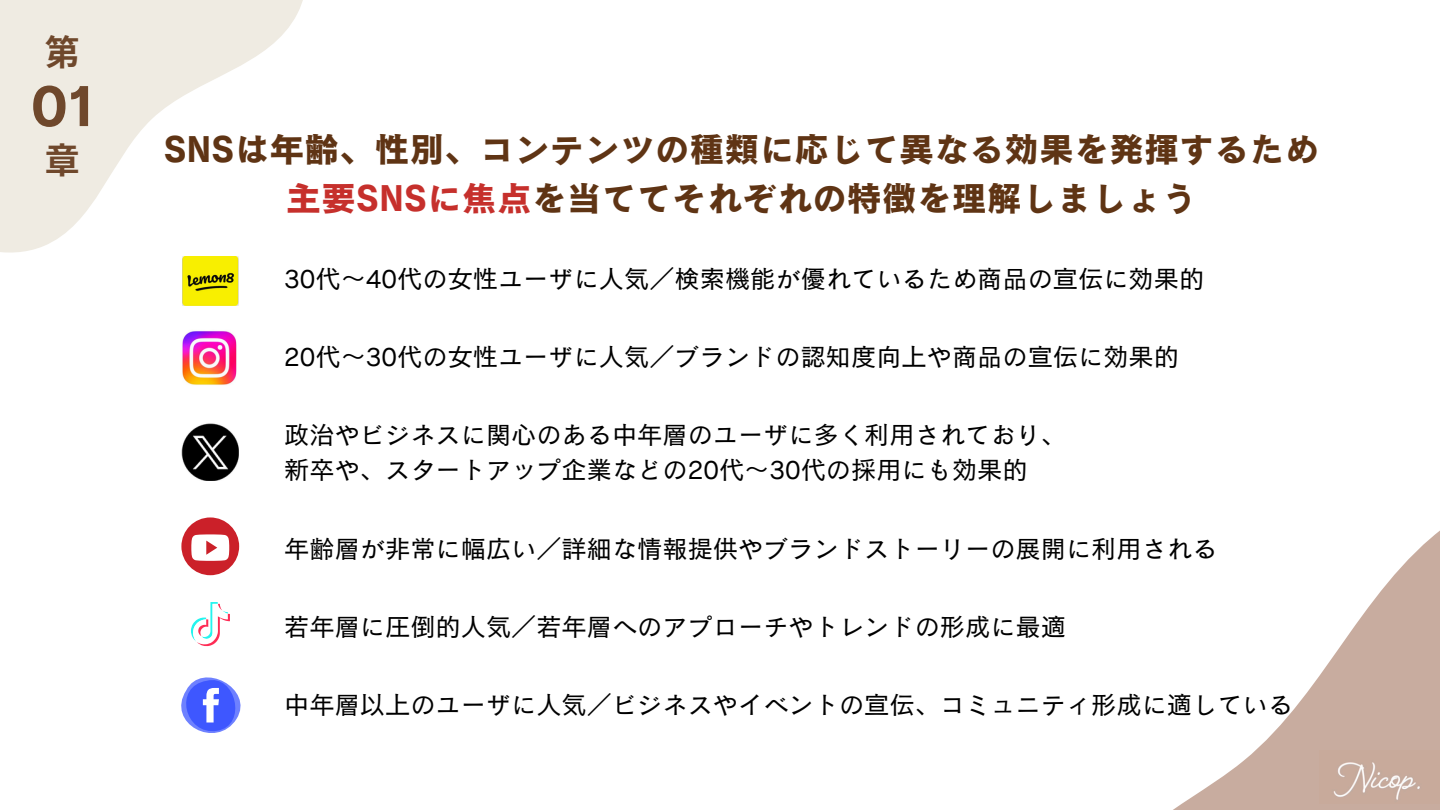
<style>
.page{position:relative;width:1440px;height:810px;background:#fff}
.page>*{position:absolute;margin:0;border:0;box-sizing:border-box;transform-origin:0 0}
.t1{font:700 55px "Inter";color:#6f482c}
.t2{font:35px/48.8px "Canva Cezanne Pro N B";color:#5f3414;text-align:center}
.t3{font:700 35px "Noto Sans CJ Ksc";color:#6f482c}
.t4{font:25.2px "Canva Cezanne Pro N M";color:#000}
.s1{color:#c6302c}
</style>
<div class="page">
<svg style="left:0;top:0;width:303px;height:277px;fill:#efebe2"></svg>
<svg style="left:1173px;top:530px;width:267px;height:280px"></svg>
<img style="left:1320px;top:751px;width:120px;height:52px">
<svg style="left:191px;top:602px;width:39px;height:44px"></svg>
<div style="left:181px;top:517px;width:58px;height:58px;background:#cb2029;border-radius:50%"></div>
<svg style="left:191px;top:534px;width:38px;height:27px"></svg>
<svg style="left:181px;top:677px;width:60px;height:56px"></svg>
<img style="left:182px;top:423px;width:57px;height:58px">
<img style="left:182px;top:331px;width:55px;height:54px">
<img style="left:182px;top:256px;width:56px;height:50px">
<p class="t3" style="left:45px;top:25px;width:34px">第</p>
<p class="t1" style="left:30px;top:73px;width:65px">01</p>
<p class="t3" style="left:45px;top:132px;width:33px">章</p>
<p class="t2" style="left:164px;top:124px;width:1157px">SNSは年齢、性別、コンテンツの種類に応じて異なる効果を発揮するため<span class="s1">主要SNSに焦点</span>を当ててそれぞれの特徴を理解しましょう</p>
<p class="t4" style="left:284px;top:266px;width:921px">30代〜40代の女性ユーザに人気／検索機能が優れているため商品の宣伝に効果的</p>
<p class="t4" style="left:284px;top:344px;width:896px">20代〜30代の女性ユーザに人気／ブランドの認知度向上や商品の宣伝に効果的</p>
<p class="t4" style="left:284px;top:422px;width:783px">政治やビジネスに関心のある中年層のユーザに多く利用されており、</p>
<p class="t4" style="left:284px;top:457px;width:745px">新卒や、スタートアップ企業などの20代〜30代の採用にも効果的</p>
<p class="t4" style="left:284px;top:535px;width:935px">年齢層が非常に幅広い／詳細な情報提供やブランドストーリーの展開に利用される</p>
<p class="t4" style="left:284px;top:614px;width:783px">若年層に圧倒的人気／若年層へのアプローチやトレンドの形成に最適</p>
<p class="t4" style="left:284px;top:692px;width:1010px">中年層以上のユーザに人気／ビジネスやイベントの宣伝、コミュニティ形成に適している</p>
</div>
